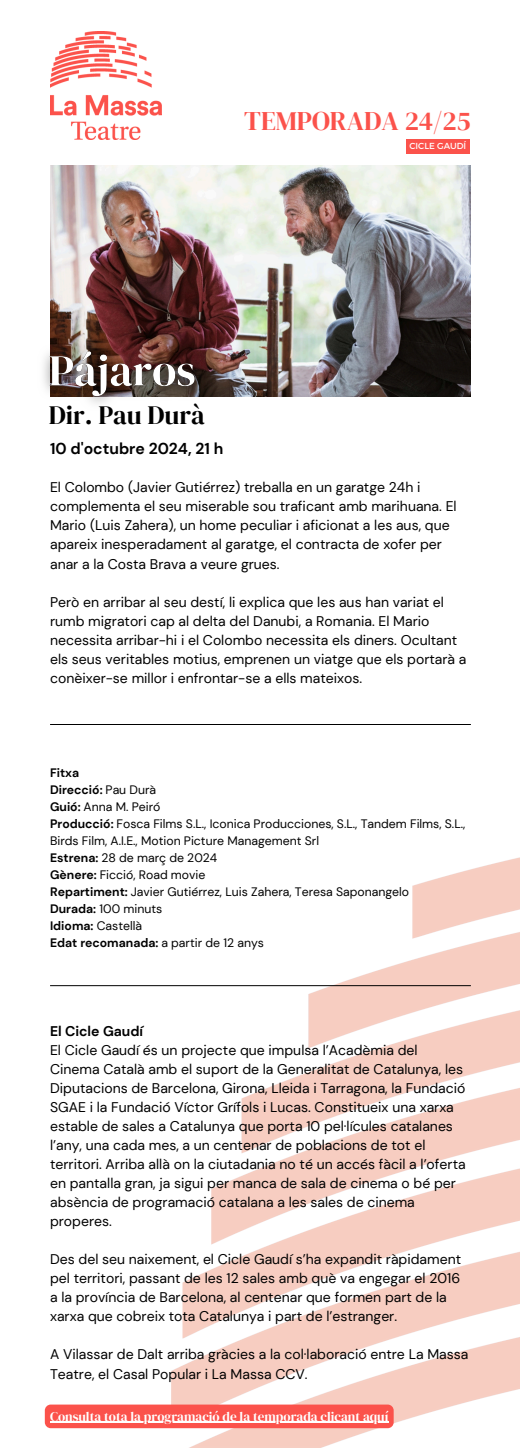
<style>
.page{position:relative;width:520px;height:1452px;background:#fff}
.page>*{position:absolute;margin:0;border:0;box-sizing:border-box;transform-origin:0 0}
.t1{font:26.69px "DM Serif Display";color:#fb524b}
.t2{font:26.25px "DM Serif Display";color:#000}
.t3{font:700 15.75px "DM Sans";color:#000}
.t4{font:14px/19.1px "DM Sans";color:#000}
.t5{font:13.12px "DM Serif Display";color:#fff}
.t6{font:12.25px/17.1px "DM Sans";color:#000}
.t7{font:8.75px "Montserrat";color:#fff}
.s1{font-weight:700}
</style>
<div class="page">
<img style="left:50px;top:32px;width:111px;height:107px">
<img style="left:50px;top:165px;width:420px;height:231px">
<img style="left:171px;top:857px;width:348px;height:590px">
<img style="left:43px;top:333px;width:171px;height:71px">
<div style="left:45px;top:1404px;width:348px;height:24px;background:#fb524b;border-radius:6px"></div>
<hr style="left:50px;top:1421px;width:338px;height:2px;background:#fff">
<hr style="left:50px;top:724px;width:420px;height:1px;background:#000">
<hr style="left:50px;top:985px;width:420px;height:1px;background:#000">
<div style="left:405px;top:139px;width:64px;height:14px;background:#fb524b"></div>
<h5 class="t1" style="left:244px;top:102px;width:228px">TEMPORADA 24/25</h5>
<h5 class="t2" style="left:49px;top:396px;width:157px">Dir. Pau Durà</h5>
<p class="t7" style="left:409px;top:141px;width:58px">CICLE GAUDÍ</p>
<p class="t3" style="left:50px;top:438px;width:174px">10 d'octubre 2024, 21 h</p>
<p class="t4" style="left:50px;top:478px;width:407px">El Colombo (Javier Gutiérrez) treballa en un garatge 24h i complementa el seu miserable sou traficant amb marihuana. El Mario (Luis Zahera), un home peculiar i aficionat a les aus, que apareix inesperadament al garatge, el contracta de xofer per anar a la Costa Brava a veure grues.</p>
<h3 class="t4" style="left:50px;top:592px;width:417px">Però en arribar al seu destí, li explica que les aus han variat el rumb migratori cap al delta del Danubi, a Romania. El Mario necessita arribar-hi i el Colombo necessita els diners. Ocultant els seus veritables motius, emprenen un viatge que els portarà a conèixer-se millor i enfrontar-se a ells mateixos.</h3>
<h4 class="t6" style="left:50px;top:764px;width:416px"><span class="s1">Fitxa<br>Direcció:</span> Pau Durà<br><span class="s1">Guió:</span> Anna M. Peiró<br><span class="s1">Producció:</span> Fosca Films S.L., Iconica Producciones, S.L., Tandem Films, S.L., Birds Film, A.I.E., Motion Picture Management Srl<br><span class="s1">Estrena:</span> 28 de març de 2024<br><span class="s1">Gènere:</span> Ficció, Road movie<br><span class="s1">Repartiment:</span> Javier Gutiérrez, Luis Zahera, Teresa Saponangelo<br><span class="s1">Durada:</span> 100 minuts<br><span class="s1">Idioma:</span> Castellà<br><span class="s1">Edat recomanada:</span> a partir de 12 anys</h4>
<h5 class="t4" style="left:50px;top:1021px;width:416px"><span class="s1">El Cicle Gaudí<br></span>El Cicle Gaudí és un projecte que impulsa l’Acadèmia del Cinema Català amb el suport de la Generalitat de Catalunya, les Diputacions de Barcelona, Girona, Lleida i Tarragona, la Fundació SGAE i la Fundació Víctor Grífols i Lucas. Constitueix una xarxa estable de sales a Catalunya que porta 10 pel·lícules catalanes l’any, una cada mes, a un centenar de poblacions de tot el territori. Arriba allà on la ciutadania no té un accés fàcil a l’oferta en pantalla gran, ja sigui per manca de sala de cinema o bé per absència de programació catalana a les sales de cinema properes.</h5>
<h5 class="t4" style="left:50px;top:1250px;width:412px">Des del seu naixement, el Cicle Gaudí s’ha expandit ràpidament pel territori, passant de les 12 sales amb què va engegar el 2016 a la província de Barcelona, al centenar que formen part de la xarxa que cobreix tota Catalunya i part de l’estranger.</h5>
<h6 class="t4" style="left:50px;top:1345px;width:419px">A Vilassar de Dalt arriba gràcies a la col·laboració entre La Massa<br>Teatre, el Casal Popular i La Massa CCV.</h6>
<h5 class="t5" style="left:50px;top:1407px;width:339px">Consulta tota la programació de la temporada clicant aquí</h5>
</div>
